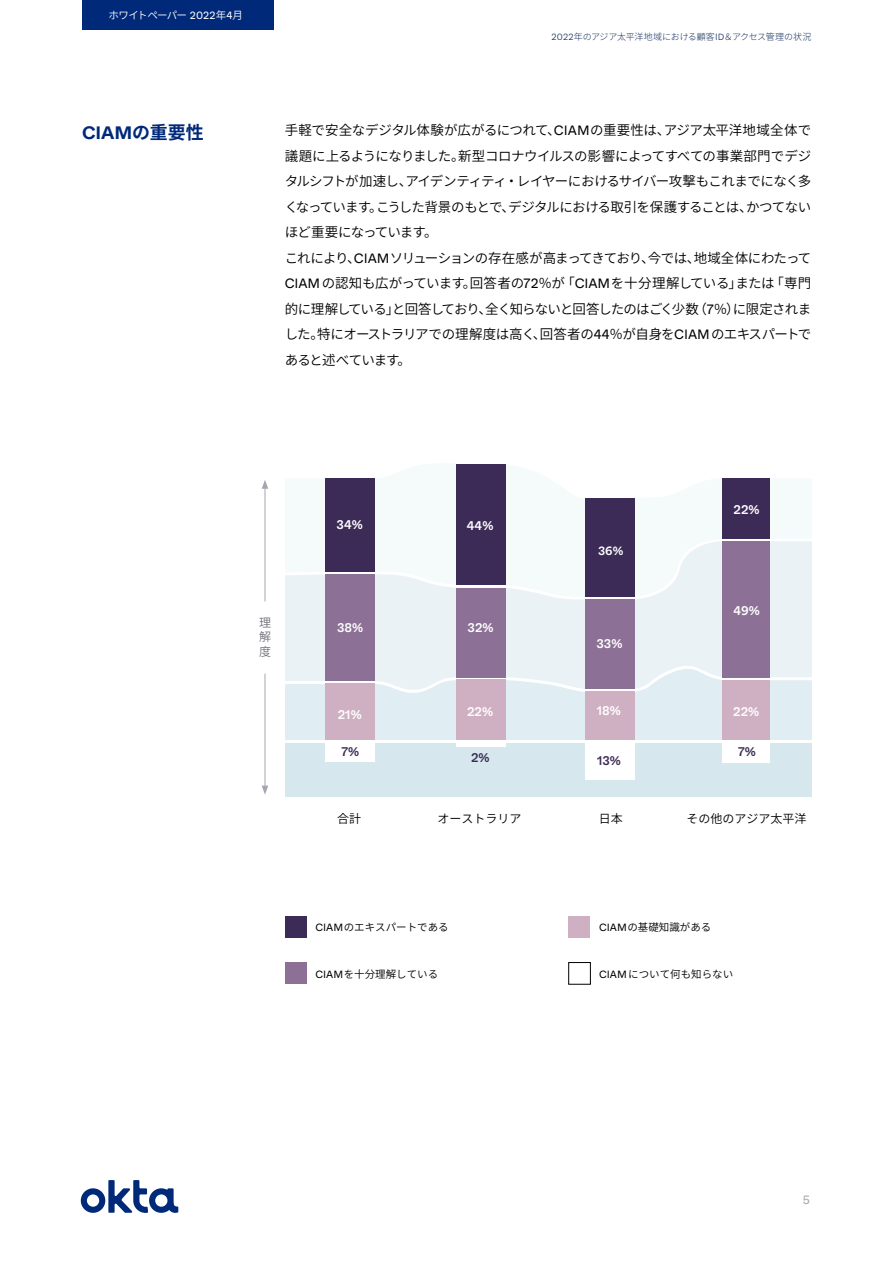
<style>
.page{position:relative;width:893px;height:1263px;background:#fff}
.page>*{position:absolute;margin:0;border:0;box-sizing:border-box;transform-origin:0 0}
.t1{font:700 18px "ABC Whyte";color:#00297a}
.t2{font:600 13.5px/25.5px "Noto Sans CJ Kjp";letter-spacing:-.045em;color:#000}
.t3{font:600 13.5px "Noto Sans CJ Kjp";letter-spacing:-.025em;color:#000}
.t4{font:600 13.5px "Noto Sans CJ Kjp";letter-spacing:-.065em;color:#000}
.t5{font:600 13.5px "Noto Sans CJ Kjp";letter-spacing:-.075em;color:#000}
.t6{font:600 13.5px "Noto Sans CJ Kjp";letter-spacing:-.02em;color:#000}
.t7{font:600 13.5px "Noto Sans CJ Kjp";letter-spacing:-.015em;color:#000}
.t8{font:600 13.5px "Noto Sans CJ Kjp";letter-spacing:-.005em;color:#000}
.t9{font:600 13.5px "Noto Sans CJ Kjp";letter-spacing:-.08em;color:#000}
.t10{font:600 13.5px "Noto Sans CJ Kjp";letter-spacing:-.085em;color:#000}
.t11{font:500 12.6px "ABC Whyte";color:#fff}
.t12{font:500 12.6px "ABC Whyte";color:#3d2b57}
.t13{font:600 12px "Noto Sans CJ Kjp";color:#000}
.t14{font:600 12px/14.4px "Noto Sans CJ Kjp";color:#6e6e78;text-align:justify}
.t15{font:500 12px "ABC Whyte";color:#fff}
.t16{font:12px "ABC Whyte";color:#aaaab4}
.t17{font:600 10.5px "Noto Sans CJ Kjp";color:#000}
.t18{font:600 10.5px "Noto Sans CJ Kjp";letter-spacing:-.06em;color:#fff}
.t19{font:300 9px "Noto Sans CJ Kjp";letter-spacing:-.015em;color:#152e5d}
.s1{font-family:"ABC Whyte";font-weight:400}
.s2{font-family:"Noto Sans CJ Kjp"}
.s3{font-family:"ABC Whyte"}
</style>
<div class="page">
<div style="left:82px;top:0;width:192px;height:30px;background:#00297a"></div>
<svg style="left:81px;top:1180px;width:97px;height:33px"></svg>
<div style="left:285px;top:916px;width:22px;height:22px;background:#3d2b57"></div>
<div style="left:285px;top:962px;width:22px;height:22px;background:#8c7096"></div>
<div style="left:568px;top:916px;width:22px;height:22px;background:#cfb0c2"></div>
<div style="left:568px;top:962px;width:23px;height:22px;border:1px solid #000"></div>
<hr style="left:265px;top:486px;width:1px;height:115px;background:#a6a6b0">
<svg style="left:262px;top:480px;width:6px;height:9px"></svg>
<hr style="left:265px;top:674px;width:1px;height:114px;background:#a6a6b0">
<svg style="left:262px;top:786px;width:6px;height:8px"></svg>
<div style="left:285px;top:690px;width:526px;height:50px;background:#e0edf2"></div>
<svg style="left:285px;top:597px;width:526px;height:93px;background:#e9f0f3"></svg>
<svg style="left:285px;top:478px;width:526px;height:119px;fill:#f5fafa"></svg>
<div style="left:285px;top:743px;width:526px;height:53px;background:#d6e8ed"></div>
<div style="left:326px;top:478px;width:49px;height:94px;background:#3d2b57"></div>
<div style="left:326px;top:574px;width:49px;height:107px;background:#8c7096"></div>
<div style="left:326px;top:684px;width:49px;height:56px;background:#cfb0c2"></div>
<div style="left:326px;top:743px;width:49px;height:19px;background:#fff"></div>
<hr style="left:456px;top:743px;width:50px;height:4px;background:#fff">
<div style="left:456px;top:680px;width:50px;height:60px;background:#cfb0c2"></div>
<div style="left:456px;top:588px;width:50px;height:89px;background:#8c7096"></div>
<div style="left:456px;top:464px;width:50px;height:121px;background:#3d2b57"></div>
<div style="left:585px;top:743px;width:49px;height:37px;background:#fff"></div>
<div style="left:585px;top:691px;width:49px;height:49px;background:#cfb0c2"></div>
<div style="left:585px;top:599px;width:49px;height:90px;background:#8c7096"></div>
<div style="left:585px;top:498px;width:49px;height:99px;background:#3d2b57"></div>
<div style="left:723px;top:742px;width:47px;height:21px;background:#fff"></div>
<div style="left:723px;top:680px;width:47px;height:60px;background:#cfb0c2"></div>
<div style="left:723px;top:541px;width:47px;height:136px;background:#8c7096"></div>
<div style="left:723px;top:478px;width:47px;height:61px;background:#3d2b57"></div>
<p class="t18" style="left:108px;top:9px;width:136px">ホワイトペーパー <span class="s1">2022</span>年月<span class="s1">4</span></p>
<h1 class="t1" style="left:82px;top:119px;width:123px">CIAM<span class="s2">の重要性</span></h1>
<p class="t19" style="left:551px;top:32px;width:262px"><span class="s3">2022</span>年のアジア太平洋地域における顧客<span class="s3">ID</span>＆アクセス管理の状況</p>
<p class="t6" style="left:285px;top:123px;width:387px">手軽で安全なデジタル体験が広がるにつれて <span class="s1">CIAM</span>の重要性は、</p>
<p class="t8" style="left:664px;top:123px;width:149px">アジア太平洋地域全体で</p>
<p class="t2" style="left:547px;top:118px;width:15px">、</p>
<p class="t3" style="left:458px;top:148px;width:354px">新型コロナウイルスの影響によってすべての事業部門でデジ</p>
<p class="t4" style="left:285px;top:148px;width:182px">議題に上るようになりました。</p>
<p class="t10" style="left:406px;top:174px;width:103px">アイデンティティ</p>
<p class="t9" style="left:285px;top:174px;width:129px">タルシフトが加速し、</p>
<p class="t2" style="left:505px;top:169px;width:308px">・レイヤーにおけるサイバー攻撃もこれまでになく多</p>
<p class="t2" style="left:285px;top:194px;width:470px">くなっていますこうした背景のもとでデジタルにおける取引を保護することは、</p>
<p class="t2" style="left:746px;top:194px;width:67px">かつてない</p>
<p class="t2" style="left:285px;top:194px;width:154px;text-indent:85px">。<br>ほど重要になっています。</p>
<p class="t2" style="left:501px;top:194px;width:15px">、</p>
<p class="t4" style="left:285px;top:250px;width:417px">これにより <span class="s1">CIAM</span>ソリューションの存在感が高まってきており今では、</p>
<p class="t3" style="left:694px;top:250px;width:119px">地域全体にわたって</p>
<p class="t2" style="left:347px;top:245px;width:15px">、</p>
<p class="t2" style="left:641px;top:245px;width:15px">、</p>
<p class="t7" style="left:285px;top:276px;width:282px"><span class="s1">CIAM</span>の認知も広がっています回答者の<span class="s1">72</span>％が</p>
<p class="t3" style="left:561px;top:276px;width:215px">「<span class="s1">CIAM</span>を十分理解しているまたは</p>
<p class="t2" style="left:771px;top:271px;width:42px">「専門</p>
<p class="t2" style="left:729px;top:271px;width:15px">」</p>
<p class="t2" style="left:463px;top:271px;width:15px">。</p>
<p class="t2" style="left:693px;top:296px;width:119px">（<span class="s1">7</span>％に限定されま</p>
<p class="t2" style="left:726px;top:296px;width:15px">）</p>
<p class="t5" style="left:285px;top:301px;width:416px">的に理解していると回答しており全く知らないと回答したのはごく少数</p>
<p class="t2" style="left:317px;top:296px;width:495px;text-indent:68px">」<br>特にオーストラリアでの理解度は高く回答者の<span class="s1">44</span>％が自身を<span class="s1">CIAM</span>のエキスパートで</p>
<p class="t2" style="left:479px;top:296px;width:15px">、</p>
<p class="t2" style="left:285px;top:322px;width:41px">した。</p>
<p class="t2" style="left:533px;top:322px;width:15px">、</p>
<p class="t2" style="left:285px;top:347px;width:116px">あると述べています</p>
<p class="t2" style="left:398px;top:347px;width:15px">。</p>
<p class="t14" style="left:259px;top:615px;width:13px">理解度</p>
<p class="t11" style="left:337px;top:515px;width:28px">34%</p>
<p class="t11" style="left:467px;top:515px;width:28px">44%</p>
<p class="t11" style="left:337px;top:618px;width:28px">38%</p>
<p class="t11" style="left:468px;top:618px;width:28px">32%</p>
<p class="t11" style="left:338px;top:705px;width:25px">21%</p>
<p class="t11" style="left:467px;top:701px;width:28px">22%</p>
<p class="t12" style="left:341px;top:741px;width:19px">7%</p>
<p class="t12" style="left:471px;top:747px;width:20px">2%</p>
<p class="t13" style="left:337px;top:812px;width:25px">合計</p>
<p class="t13" style="left:437px;top:812px;width:85px">オーストラリア</p>
<p class="t17" style="left:315px;top:921px;width:135px"><span class="s1">CIAM</span>のエキスパートである</p>
<p class="t17" style="left:315px;top:968px;width:124px"><span class="s1">CIAM</span>を十分理解している</p>
<p class="t15" style="left:598px;top:541px;width:27px">36%</p>
<p class="t11" style="left:596px;top:634px;width:27px">33%</p>
<p class="t11" style="left:597px;top:701px;width:26px">18%</p>
<p class="t12" style="left:597px;top:751px;width:25px">13%</p>
<p class="t13" style="left:599px;top:812px;width:25px">日本</p>
<p class="t11" style="left:734px;top:499px;width:28px">22%</p>
<p class="t11" style="left:733px;top:601px;width:28px">49%</p>
<p class="t11" style="left:733px;top:701px;width:28px">22%</p>
<p class="t12" style="left:738px;top:741px;width:19px">7%</p>
<p class="t13" style="left:686px;top:812px;width:121px">その他のアジア太平洋</p>
<p class="t17" style="left:599px;top:921px;width:114px"><span class="s1">CIAM</span>の基礎知識がある</p>
<p class="t17" style="left:599px;top:968px;width:136px"><span class="s1">CIAM</span>について何も知らない</p>
<p class="t16" style="left:803px;top:1191px;width:9px">5</p>
</div>
